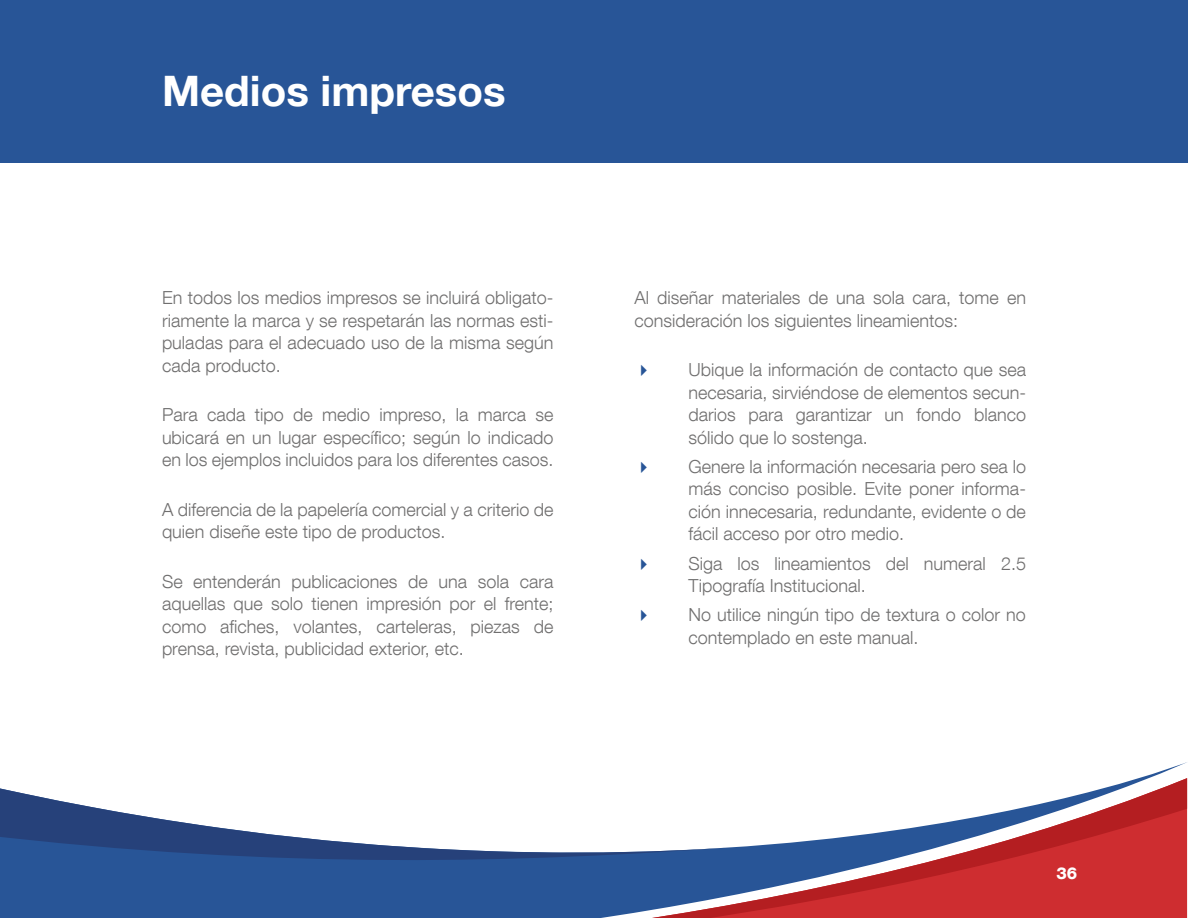
<style>
.page{position:relative;width:1188px;height:918px;background:#fff}
.page>*{position:absolute;margin:0;border:0;box-sizing:border-box;transform-origin:0 0}
.TIT_01{font:700 42px "Helvetica Neue LT Com";color:#fff}
.body{font:300 18px/22.5px "Helvetica Neue LT Com";color:#706f6f;text-align:justify}
.t1{font:800 16.5px "Helvetica Neue LT Com";color:#fff}
</style>
<div class="page">
<svg style="left:0;top:762px;width:1188px;height:156px;fill:#285597"></svg>
<svg style="left:0;top:783px;width:557px;height:88px"></svg>
<svg style="left:557px;top:778px;width:630px;height:140px"></svg>
<div style="left:0;top:0;width:1188px;height:162px;background:#285597"></div>
<p class="TIT_01" style="left:162px;top:65px;width:345px">Medios impresos</p>
<p class="body" style="left:162px;top:286px;width:393px">En todos los medios impresos se incluirá obligato&shy;riamente la marca y se respetarán las normas esti&shy;puladas para el adecuado uso de la misma según cada producto.</p>
<p class="body" style="left:162px;top:403px;width:393px">Para cada tipo de medio impreso, la marca se ubicará en un lugar específico; según lo indicado en los ejemplos incluidos para los diferentes casos.</p>
<p class="body" style="left:162px;top:498px;width:393px">A diferencia de la papelería comercial y a criterio de quien diseñe este tipo de productos.</p>
<p class="body" style="left:162px;top:570px;width:393px">Se entenderán publicaciones de una sola cara aquellas que solo tienen impresión por el frente; como afiches, volantes, carteleras, piezas de prensa, revista, publicidad exterior, etc.</p>
<p class="body" style="left:634px;top:286px;width:393px">Al diseñar materiales de una sola cara, tome en consideración los siguientes lineamientos:</p>
<p class="body" style="left:688px;top:358px;width:339px">Ubique la información de contacto que sea necesaria, sirviéndose de elementos secun&shy;darios para garantizar un fondo blanco sólido que lo sostenga.</p>
<p class="body" style="left:688px;top:455px;width:339px">Genere la información necesaria pero sea lo más conciso posible. Evite poner informa&shy;ción innecesaria, redundante, evidente o de fácil acceso por otro medio.</p>
<p class="body" style="left:688px;top:552px;width:339px">Siga los lineamientos del numeral 2.5<br>Tipografía Institucional.</p>
<p class="body" style="left:688px;top:603px;width:339px">No utilice ningún tipo de textura o color no contemplado en este manual.</p>
<p class="t1" style="left:1056px;top:863px;width:22px">36</p>
</div>
